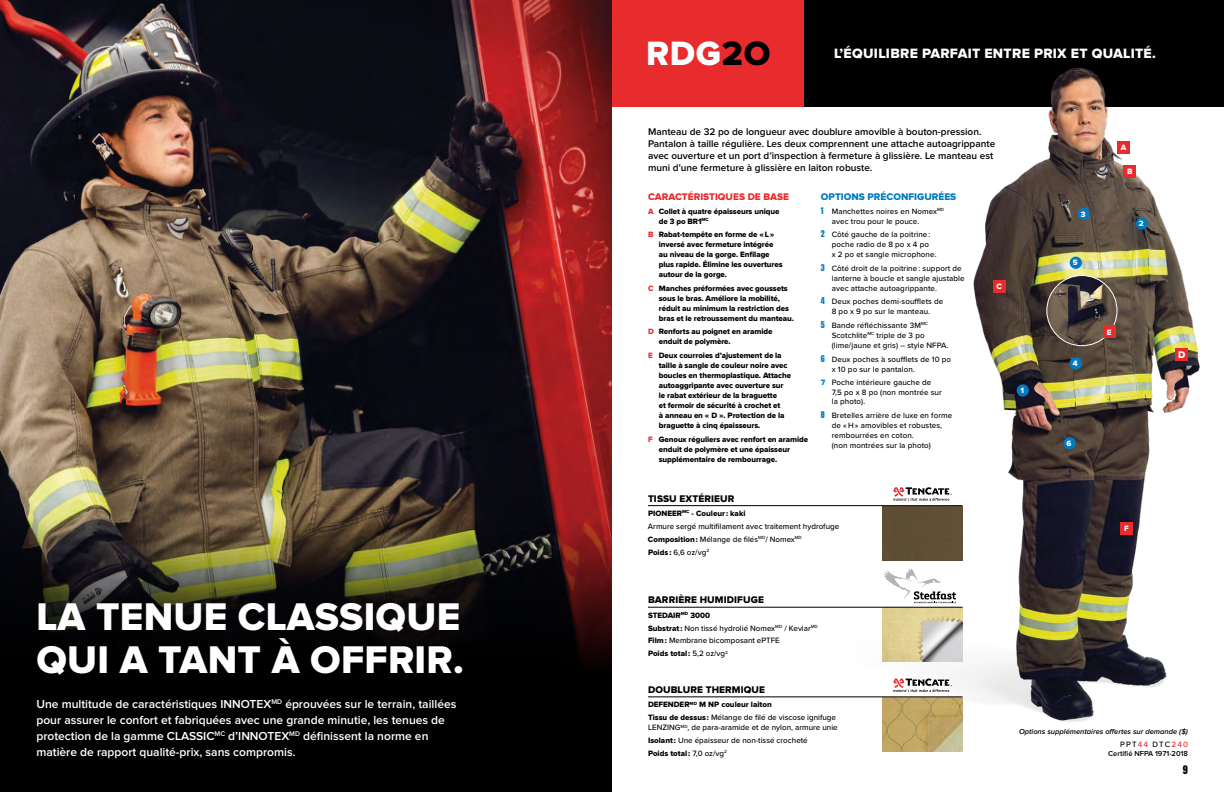
<style>
.page{position:relative;width:1224px;height:792px;background:#fff}
.page>*{position:absolute;margin:0;border:0;box-sizing:border-box;transform-origin:0 0}
.t1{font:40px/43px "Proxima Nova Extrabld";letter-spacing:.005em;color:#fff}
.t2{font:35px "Proxima Nova Extrabld";letter-spacing:.02em;color:#fff}
.t3{font:14px "Proxima Nova Extrabld";letter-spacing:.02em;color:#fff}
.t4{font:600 12px/16px "Proxima Nova";color:#fff}
.t5{font:600 10px/12px "Proxima Nova";color:#000}
.t6{font:10px "Proxima Nova Extrabld";letter-spacing:.01em;color:#000}
.t7{font:10px "Proxima Nova Extrabld";color:#e82c2e}
.t8{font:10px "Proxima Nova Extrabld";color:#007bc3}
.t9{font:10px "Proxima Nova Extrabld";color:#fff}
.t10{font:10px "Anton";color:#000}
.t11{font:500 8px/10px "Proxima Nova";letter-spacing:.01em;color:#000}
.t12{font:8px/10px "Proxima Nova Extrabld";letter-spacing:-.01em;color:#000}
.t13{font:500 8px "Proxima Nova";letter-spacing:.15em;color:#000}
.t14{font:8px "Proxima Nova Extrabld";color:#fff}
.t15{font:italic 600 7.5px "Proxima Nova";color:#000}
.t16{font:600 7.5px "Proxima Nova";color:#000}
.s1{color:#000}
.s2{font-family:"Anton";font-weight:400;color:#007bc3}
.s3{font-family:"Proxima Nova Extrabld";font-weight:400;color:#007bc3}
.s4{color:#e82c2e}
.s5{font-family:"Proxima Nova Extrabld";font-weight:400}
.s6{font-family:"Proxima Nova";font-weight:500}
</style>
<div class="page">
<div style="left:785px;top:0;width:439px;height:106px;background:#000"></div>
<div style="left:0;top:0;width:612px;height:792px;background:#000"></div>
<img style="left:0;top:0;width:612px;height:664px">
<hr style="left:648px;top:505px;width:314px;height:1px;background:#000">
<hr style="left:648px;top:607px;width:314px;height:1px;background:#000">
<img style="left:883px;top:744px;width:79px;height:8px">
<hr style="left:648px;top:696px;width:314px;height:1px;background:#000">
<img style="left:772px;top:51px;width:438px;height:693px">
<div style="left:1118px;top:141px;width:12px;height:12px;background:#e82c2e"></div>
<div style="left:1124px;top:165px;width:12px;height:13px;background:#e82c2e"></div>
<div style="left:1176px;top:348px;width:12px;height:12px;background:#e82c2e"></div>
<div style="left:1120px;top:522px;width:13px;height:12px;background:#e82c2e"></div>
<div style="left:993px;top:280px;width:12px;height:13px;background:#e82c2e"></div>
<div style="left:1017px;top:384px;width:12px;height:13px;background:#007bc3;border-radius:50%"></div>
<div style="left:1064px;top:437px;width:12px;height:12px;background:#007bc3;border-radius:50%"></div>
<div style="left:1070px;top:357px;width:12px;height:12px;background:#007bc3;border-radius:50%"></div>
<div style="left:1070px;top:257px;width:12px;height:12px;background:#007bc3;border-radius:50%"></div>
<div style="left:1136px;top:217px;width:12px;height:13px;background:#007bc3;border-radius:50%"></div>
<div style="left:1078px;top:208px;width:12px;height:12px;background:#007bc3;border-radius:50%"></div>
<img style="left:1047px;top:276px;width:70px;height:70px;border-radius:35px">
<div style="left:1046px;top:275px;width:72px;height:71px;border:1px solid #fff;border-radius:50%"></div>
<div style="left:1103px;top:326px;width:12px;height:12px;background:#e82c2e"></div>
<div style="left:612px;top:0;width:191px;height:106px;background:#e82c2e"></div>
<h1 class="t1" style="left:36px;top:597px;width:429px">LA TENUE CLASSIQUE<br>QUI A TANT À OFFRIR.</h1>
<p class="t4" style="left:36px;top:697px;width:421px">Une multitude de caractéristiques INNOTEX<sup>MD</sup> éprouvées sur le terrain, taillées pour assurer le confort et fabriquées avec une grande minutie, les tenues de protection de la gamme CLASSIC<sup>MC</sup> d’INNOTEX<sup>MD</sup> définissent la norme en matière de rapport qualité-prix, sans compromis.</p>
<h2 class="t2" style="left:646px;top:37px;width:126px">RDG<span class="s1">2O</span></h2>
<h3 class="t3" style="left:834px;top:47px;width:323px">L’ÉQUILIBRE PARFAIT ENTRE PRIX ET QUALITÉ.</h3>
<p class="t5" style="left:648px;top:126px;width:349px">Manteau de 32 po de longueur avec doublure amovible à bouton-pression.<br>Pantalon à taille régulière. Les deux comprennent une attache autoagrippante avec ouverture et un port d’inspection à fermeture à glissière. Le manteau est muni d’une fermeture à glissière en laiton robuste.</p>
<p class="t8" style="left:821px;top:192px;width:137px">OPTIONS PRÉCONFIGURÉES</p>
<p class="t11" style="left:832px;top:206px;width:114px;text-indent:-11px"><span class="s2">1</span> Manchettes noires en Nomex<sup>MD </sup>avec trou pour le pouce.</p>
<p class="t11" style="left:832px;top:229px;width:106px;text-indent:-11px"><span class="s2">2</span> Côté gauche de la poitrine : poche radio de 8 po x 4 po<br>x 2 po et sangle microphone.</p>
<p class="t11" style="left:832px;top:263px;width:134px;text-indent:-11px"><span class="s2">3</span> Côté droit de la poitrine : support de lanterne à boucle et sangle ajustable avec attache autoagrippante.</p>
<p class="t11" style="left:821px;top:296px;width:124px;text-align:center"><span class="s2">4</span> Deux poches demi-soufflets de<br>8 po x 9 po sur le manteau.</p>
<p class="t11" style="left:832px;top:320px;width:118px;text-indent:-11px"><span class="s2">5</span> Bande réfléchissante 3M<sup>MC<br></sup>Scotchlite<sup>MC</sup> triple de 3 po (lime/jaune et gris) – style NFPA.</p>
<p class="t11" style="left:832px;top:354px;width:121px;text-indent:-11px"><span class="s2">6</span> Deux poches à soufflets de 10 po x 10 po sur le pantalon.</p>
<p class="t11" style="left:832px;top:377px;width:112px;line-height:9.5px;text-indent:-11px"><span class="s3">7</span> Poche intérieure gauche de<br>7,5 po x 8 po (non montrée sur la photo).</p>
<p class="t11" style="left:832px;top:410px;width:122px;text-indent:-11px"><span class="s2">8</span> Bretelles arrière de luxe en forme de « H » amovibles et robustes, rembourrées en coton.<br>(non montrées sur la photo)</p>
<p class="t7" style="left:648px;top:192px;width:143px">CARACTÉRISTIQUES DE BASE</p>
<p class="t12" style="left:659px;top:206px;width:122px;text-indent:-11px"><span class="s4">A</span> Collet à quatre épaisseurs unique de 3 po BR1<sup>MC</sup></p>
<p class="t12" style="left:659px;top:230px;width:125px;text-indent:-11px"><span class="s4">B</span> Rabat-tempête en forme de «L» inversé avec fermeture intégrée au niveau de la gorge. Enfilage plus rapide. Élimine les ouvertures autour de la gorge.</p>
<p class="t12" style="left:659px;top:283px;width:137px;text-indent:-11px"><span class="s4">C</span> Manches préformées avec goussets sous le bras. Améliore la mobilité, réduit au minimum la restriction des bras et le retroussement du manteau.</p>
<p class="t12" style="left:659px;top:327px;width:115px;text-indent:-11px"><span class="s4">D</span> Renforts au poignet en aramide enduit de polymère.</p>
<p class="t12" style="left:659px;top:351px;width:134px;text-indent:-11px"><span class="s4">E</span> Deux courroies d’ajustement de la taille à sangle de couleur noire avec boucles en thermoplastique. Attache autoaggripante avec ouverture sur le rabat extérieur de la braguette<br>et fermoir de sécurité à crochet et<br>à anneau en « D ». Protection de la braguette à cinq épaisseurs.</p>
<p class="t12" style="left:659px;top:434px;width:151px;text-indent:-11px"><span class="s4">F</span> Genoux réguliers avec renfort en aramide enduit de polymère et une épaisseur supplémentaire de rembourrage.</p>
<p class="t14" style="left:996px;top:283px;width:7px">C</p>
<p class="t14" style="left:1020px;top:387px;width:5px">1</p>
<p class="t14" style="left:1081px;top:210px;width:6px">3</p>
<p class="t14" style="left:1073px;top:259px;width:6px">5</p>
<p class="t14" style="left:1121px;top:144px;width:7px">A</p>
<p class="t14" style="left:1127px;top:168px;width:7px">B</p>
<p class="t14" style="left:1139px;top:220px;width:6px">2</p>
<p class="t14" style="left:1073px;top:360px;width:6px">4</p>
<p class="t14" style="left:1107px;top:328px;width:6px">E</p>
<p class="t14" style="left:1067px;top:440px;width:6px">6</p>
<p class="t9" style="left:1178px;top:350px;width:9px">D</p>
<p class="t6" style="left:648px;top:494px;width:88px">TISSU EXTÉRIEUR</p>
<p class="t12" style="left:648px;top:509px;width:99px">PIONEER<sup>MC</sup> - Couleur: kaki</p>
<p class="t11" style="left:648px;top:520px;width:193px;line-height:12.9px">Armure sergé multifilament avec traitement hydrofuge<br><span class="s5">Composition:</span> Mélange de filés<sup>MD</sup>/ Nomex<sup>MD<br></sup><span class="s5">Poids :</span> 6,6 oz/vg<sup>2</sup></p>
<p class="t6" style="left:648px;top:595px;width:117px">BARRIÈRE HUMIDIFUGE</p>
<p class="t12" style="left:648px;top:610px;width:64px">STEDAIR<sup>MD</sup> 3000</p>
<p class="t11" style="left:648px;top:621px;width:171px;line-height:12.9px"><span class="s5">Substrat:</span> Non tissé hydrolié Nomex<sup>MD</sup> / Kevlar<sup>MD<br></sup><span class="s5">Film:</span> Membrane bicomposant ePTFE</p>
<p class="t12" style="left:648px;top:649px;width:82px">Poids total: <span class="s6">5,2 oz/vg</span><sup>2</sup></p>
<p class="t6" style="left:648px;top:685px;width:119px">DOUBLURE THERMIQUE</p>
<p class="t12" style="left:648px;top:700px;width:125px">DEFENDER<sup>MD</sup> M NP couleur laiton</p>
<p class="t11" style="left:648px;top:712px;width:191px"><span class="s5">Tissu de dessus :</span> Mélange de filé de viscose ignifuge<br>LENZING<sup>MD</sup>, de para-aramide et de nylon, armure unie</p>
<p class="t11" style="left:648px;top:735px;width:161px"><span class="s5">Isolant:</span> Une épaisseur de non-tissé crocheté</p>
<p class="t12" style="left:648px;top:749px;width:80px">Poids total: <span class="s6">7,0 oz/vg</span><sup>2</sup></p>
<p class="t14" style="left:1124px;top:525px;width:6px">F</p>
<p class="t15" style="left:1019px;top:728px;width:170px">Options supplémentaires offertes sur demande ($)</p>
<p class="t13" style="left:1120px;top:738px;width:69px">PPT<span class="s4">44</span> DTC<span class="s4">240</span></p>
<p class="t16" style="left:1108px;top:750px;width:81px">Certifié NFPA 1971-2018</p>
<p class="t10" style="left:1183px;top:765px;width:7px">9</p>
</div>
